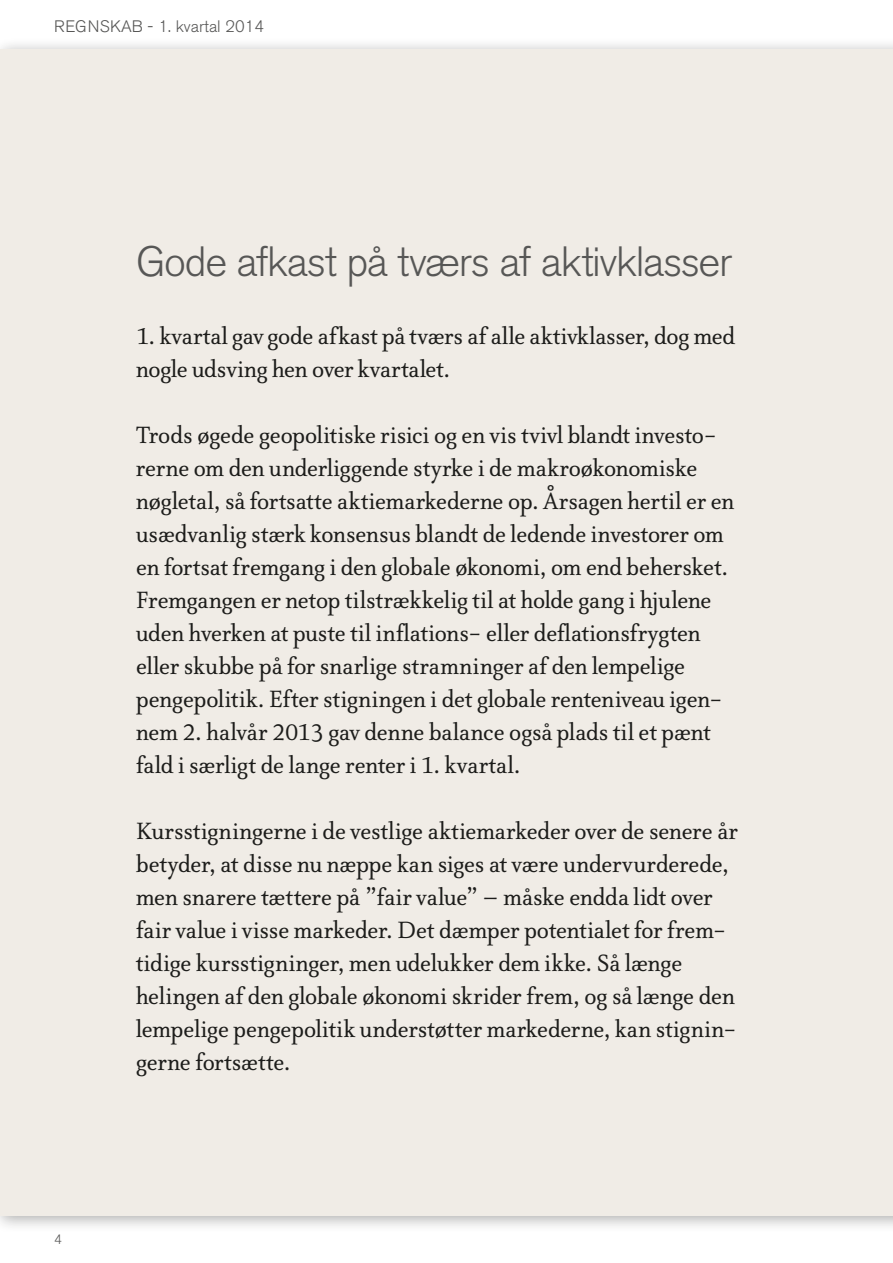
<style>
.page{position:relative;width:893px;height:1263px;background:#fff}
.page>*{position:absolute;margin:0;border:0;box-sizing:border-box;transform-origin:0 0}
.Main_heading__inside{font:300 42px "Akzidenz Grotesk BE";letter-spacing:-.03em;color:#575756}
.Body_text{font:27px/33px "Atma Nordea Pro";letter-spacing:-.005em;color:#1d1d1b}
.t1{font:300 16.5px "Akzidenz Grotesk BE";color:#575756}
.t2{font:300 13.5px "Akzidenz Grotesk BE";color:#575756}
</style>
<div class="page">
<div style="left:0;top:38px;width:893px;height:1195px;background:#1d1d1b;opacity:.35"></div>
<div style="left:0;top:49px;width:893px;height:1166px;background:#f0ece6"></div>
<p class="t1" style="left:54px;top:17px;width:212px">REGNSKAB - 1. kvartal 2014</p>
<p class="Main_heading__inside" style="left:136px;top:238px;width:598px">Gode afkast på tværs af aktivklasser</p>
<p class="Body_text" style="left:136px;top:319px;width:601px">1. kvartal gav gode afkast på tværs af alle aktivklasser, dog med nogle udsving hen over kvartalet.</p>
<p class="Body_text" style="left:136px;top:418px;width:600px">Trods øgede geopolitiske risici og en vis tvivl blandt investo&shy;rerne om den underliggende styrke i de makroøkonomiske nøgletal, så fortsatte aktiemarkederne op. Årsagen hertil er en usædvanlig stærk konsensus blandt de ledende investorer om en fortsat fremgang i den globale økonomi, om end behersket.<br>Fremgangen er netop tilstrækkelig til at holde gang i hjulene uden hverken at puste til inflations- eller deflationsfrygten eller skubbe på for snarlige stramninger af den lempelige pengepolitik. Efter stigningen i det globale renteniveau igen&shy;nem 2. halvår 2013 gav denne balance også plads til et pænt fald i særligt de lange renter i 1. kvartal.</p>
<p class="t2" style="left:54px;top:1232px;width:9px">4</p>
<p class="Body_text" style="left:136px;top:814px;width:603px">Kursstigningerne i de vestlige aktiemarkeder over de senere år betyder, at disse nu næppe kan siges at være undervurderede, men snarere tættere på ”fair value” – måske endda lidt over fair value i visse markeder. Det dæmper potentialet for frem&shy;tidige kursstigninger, men udelukker dem ikke. Så længe helingen af den globale økonomi skrider frem, og så længe den lempelige pengepolitik understøtter markederne, kan stignin&shy;gerne fortsætte.</p>
</div>
